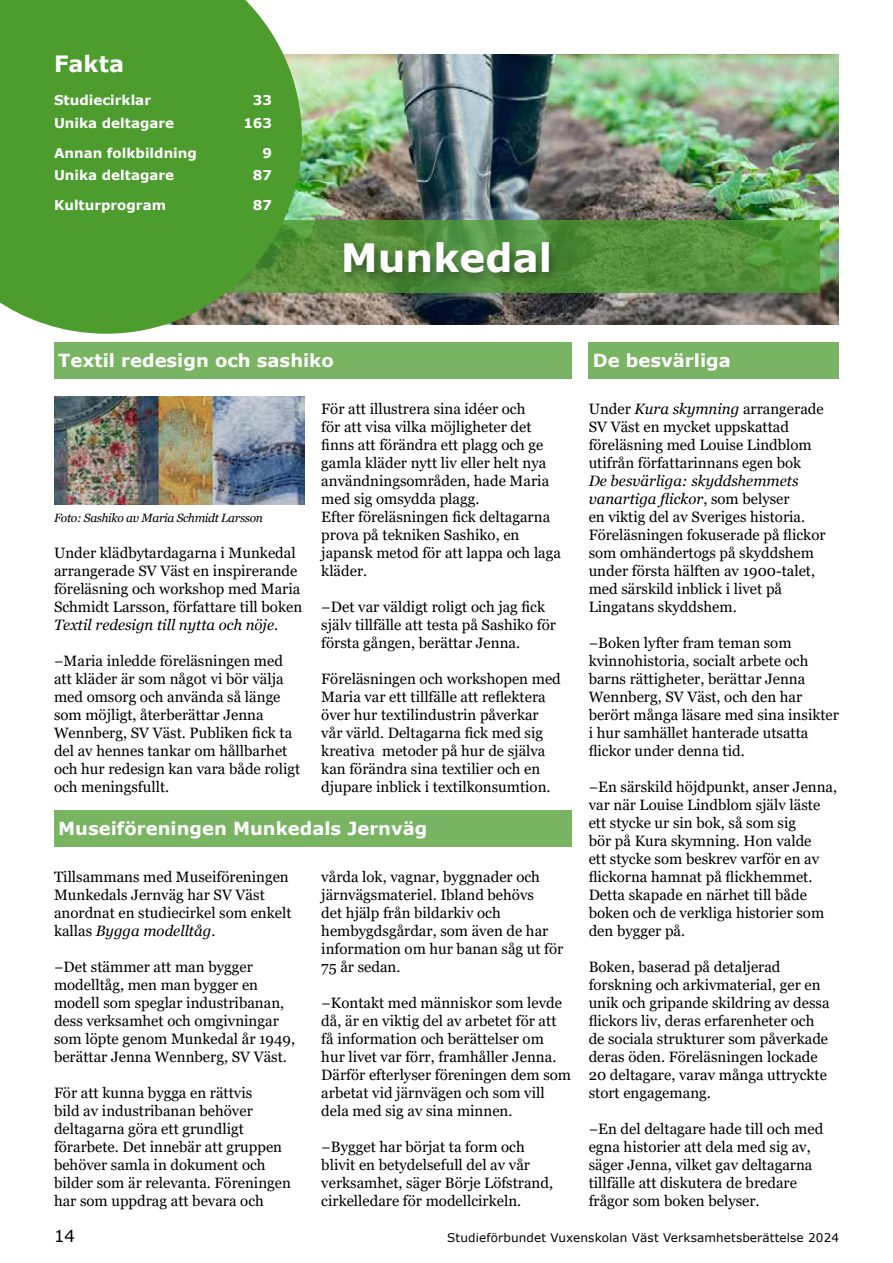
<style>
.page{position:relative;width:893px;height:1263px;background:#fff}
.page>*{position:absolute;margin:0;border:0;box-sizing:border-box;transform-origin:0 0}
.t1{font:700 39px "Verdana";color:#fefefe}
.t2{font:700 22.5px "Verdana";color:#fff}
.t3{font:700 18px "Verdana";color:#fff}
.t4{font:16.5px "Verdana";color:#000}
.t5{font:15px/18px "Georgia";color:#000}
.t6{font:700 13.5px/22.5px "Verdana";color:#fff}
.t7{font:12px "Verdana";letter-spacing:.01em;color:#000}
.t8{font:italic 12px "Georgia";letter-spacing:-.025em;color:#000}
.s1{font-style:italic}
</style>
<div class="page">
<img style="left:302px;top:54px;width:537px;height:270px">
<svg style="left:0;top:0;width:302px;height:334px;background:#58a03c"></svg>
<div style="left:54px;top:810px;width:518px;height:36px;background:#78b462"></div>
<div style="left:54px;top:342px;width:518px;height:36px;background:#78b462"></div>
<svg style="left:73px;top:221px;width:747px;height:72px;background:#519437"></svg>
<div style="left:339px;top:240px;width:221px;height:46px;background:#2f4827;opacity:.75"></div>
<div style="left:589px;top:342px;width:250px;height:36px;background:#78b462"></div>
<img style="left:54px;top:396px;width:250px;height:108px">
<h2 class="t2" style="left:54px;top:48px;width:72px">Fakta</h2>
<p class="t6" style="left:54px;top:89px;width:122px">Studiecirklar<br>Unika deltagare</p>
<p class="t6" style="left:54px;top:141px;width:144px">Annan folkbildning<br>Unika deltagare</p>
<p class="t6" style="left:54px;top:194px;width:113px">Kulturprogram</p>
<p class="t6" style="left:243px;top:89px;width:30px;text-align:right">33<br>163</p>
<p class="t6" style="left:253px;top:141px;width:21px;text-align:right">9<br>87</p>
<p class="t6" style="left:253px;top:194px;width:21px">87</p>
<h1 class="t1" style="left:341px;top:230px;width:213px">Munkedal</h1>
<p class="t3" style="left:58px;top:348px;width:277px">Textil redesign och sashiko</p>
<p class="t5" style="left:321px;top:400px;width:241px">För att illustrera sina idéer och<br>för att visa vilka möjligheter det finns att förändra ett plagg och ge gamla kläder nytt liv eller helt nya användningsområden, hade Maria med sig omsydda plagg.<br>Efter föreläsningen fick deltagarna prova på tekniken Sashiko, en japansk metod för att lappa och laga kläder.</p>
<p class="t5" style="left:321px;top:598px;width:236px">−Det var väldigt roligt och jag fick själv tillfälle att testa på Sashiko för första gången, berättar Jenna.</p>
<p class="t5" style="left:321px;top:670px;width:241px">Föreläsningen och workshopen med Maria var ett tillfälle att reflektera över hur textilindustrin påverkar vår värld. Deltagarna fick med sig kreativa metoder på hur de själva kan förändra sina textilier och en djupare inblick i textilkonsumtion.</p>
<p class="t3" style="left:58px;top:816px;width:371px">Museiföreningen Munkedals Jernväg</p>
<p class="t5" style="left:54px;top:868px;width:239px">Tillsammans med Museiföreningen<br>Munkedals Jernväg har SV Väst anordnat en studiecirkel som enkelt kallas <span class="s1">Bygga modelltåg</span>.</p>
<p class="t5" style="left:54px;top:958px;width:243px">−Det stämmer att man bygger modelltåg, men man bygger en modell som speglar industribanan, dess verksamhet och omgivningar som löpte genom Munkedal år 1949, berättar Jenna Wennberg, SV Väst.</p>
<p class="t5" style="left:54px;top:1084px;width:238px">För att kunna bygga en rättvis<br>bild av industribanan behöver deltagarna göra ett grundligt förarbete. Det innebär att gruppen behöver samla in dokument och bilder som är relevanta. Föreningen har som uppdrag att bevara och</p>
<p class="t8" style="left:54px;top:510px;width:211px">Foto: Sashiko av Maria Schmidt Larsson</p>
<p class="t5" style="left:54px;top:544px;width:250px">Under klädbytardagarna i Munkedal arrangerade SV Väst en inspirerande föreläsning och workshop med Maria Schmidt Larsson, författare till boken <span class="s1">Textil redesign till nytta och nöje</span>.</p>
<p class="t5" style="left:54px;top:652px;width:248px">−Maria inledde föreläsningen med att kläder är som något vi bör välja med omsorg och använda så länge som möjligt, återberättar Jenna<br>Wennberg, SV Väst. Publiken fick ta del av hennes tankar om hållbarhet och hur redesign kan vara både roligt och meningsfullt.</p>
<p class="t5" style="left:321px;top:868px;width:243px">vårda lok, vagnar, byggnader och järnvägsmateriel. Ibland behövs<br>det hjälp från bildarkiv och hembygdsgårdar, som även de har information om hur banan såg ut för<br>75 år sedan.</p>
<p class="t5" style="left:321px;top:994px;width:251px">−Kontakt med människor som levde då, är en viktig del av arbetet för att få information och berättelser om hur livet var förr, framhåller Jenna.<br>Därför efterlyser föreningen dem som arbetat vid järnvägen och som vill dela med sig av sina minnen.</p>
<p class="t5" style="left:321px;top:1138px;width:233px">−Bygget har börjat ta form och blivit en betydelsefull del av vår verksamhet, säger Börje Löfstrand, cirkelledare för modellcirkeln.</p>
<p class="t3" style="left:593px;top:348px;width:139px">De besvärliga</p>
<p class="t5" style="left:589px;top:400px;width:237px">Under <span class="s1">Kura skymning</span> arrangerade<br>SV Väst en mycket uppskattad föreläsning med Louise Lindblom utifrån författarinnans egen bok</p>
<p class="t5" style="left:589px;top:472px;width:238px"><span class="s1">De besvärliga: skyddshemmets vanartiga flickor</span>, som belyser<br>en viktig del av Sveriges historia.<br>Föreläsningen fokuserade på flickor som omhändertogs på skyddshem under första hälften av 1900-talet, med särskild inblick i livet på<br>Lingatans skyddshem.</p>
<p class="t5" style="left:589px;top:634px;width:252px">−Boken lyfter fram teman som kvinnohistoria, socialt arbete och barns rättigheter, berättar Jenna<br>Wennberg, SV Väst, och den har berört många läsare med sina insikter i hur samhället hanterade utsatta flickor under denna tid.</p>
<p class="t5" style="left:589px;top:778px;width:250px">−En särskild höjdpunkt, anser Jenna, var när Louise Lindblom själv läste ett stycke ur sin bok, så som sig<br>bör på Kura skymning. Hon valde<br>ett stycke som beskrev varför en av flickorna hamnat på flickhemmet.<br>Detta skapade en närhet till både boken och de verkliga historier som den bygger på.</p>
<p class="t5" style="left:589px;top:958px;width:242px">Boken, baserad på detaljerad forskning och arkivmaterial, ger en unik och gripande skildring av dessa flickors liv, deras erfarenheter och de sociala strukturer som påverkade deras öden. Föreläsningen lockade 20 deltagare, varav många uttryckte stort engagemang.</p>
<p class="t5" style="left:589px;top:1120px;width:236px">−En del deltagare hade till och med egna historier att dela med sig av, säger Jenna, vilket gav deltagarna tillfälle att diskutera de bredare frågor som boken belyser.</p>
<p class="t4" style="left:54px;top:1225px;width:23px">14</p>
<p class="t7" style="left:447px;top:1229px;width:393px">Studieförbundet Vuxenskolan Väst Verksamhetsberättelse 2024</p>
</div>
